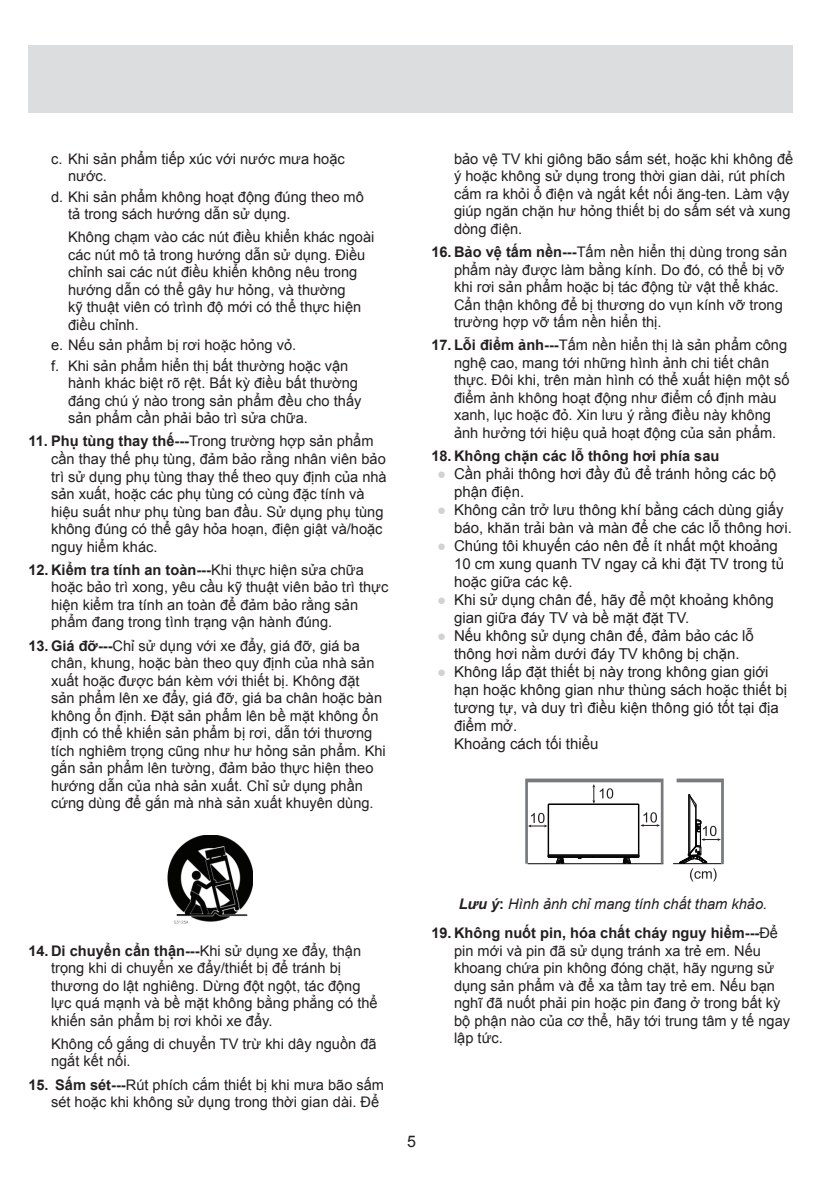
<style>
.page{position:relative;width:823px;height:1191px;background:#fff}
.page>*{position:absolute;margin:0;border:0;box-sizing:border-box;transform-origin:0 0}
.t1{font:16px "Arial";color:#231f20}
.t2{font:15px/18px "Arial";color:#231f20}
.t3{font:14.6px/17.6px "Arial";color:#231f20}
.t4{font:italic 14.6px "Arial";color:#231f20}
.t5{font:700 14.6px "Arial";color:#231f20}
.s1{font-weight:700}
.s2{font-weight:700;color:#d1d2d4}
.s3{font-weight:700;font-style:normal}
</style>
<div class="page">
<div style="left:28px;top:45px;width:764px;height:68px;background:#dcdddf"></div>
<img style="left:167px;top:835px;width:86px;height:88px">
<hr style="left:672px;top:863px;width:48px;height:1px;background:#231f20">
<svg style="left:525px;top:778px;width:138px;height:86px"></svg>
<svg style="left:676px;top:778px;width:47px;height:103px"></svg>
<p class="t3" style="left:68px;top:150px;width:278px;text-indent:-17px">c. Khi sản phẩm tiếp xúc với nước mưa hoặc nước.</p>
<p class="t3" style="left:68px;top:188px;width:297px;text-indent:-17px">d. Khi sản phẩm không hoạt động đúng theo mô tả trong sách hướng dẫn sử dụng.</p>
<p class="t3" style="left:68px;top:229px;width:307px">Không chạm vào các nút điều khiển khác ngoài các nút mô tả trong hướng dẫn sử dụng. Điều chỉnh sai các nút điều khiển không nêu trong hướng dẫn có thể gây hư hỏng, và thường<br>kỹ thuật viên có trình độ mới có thể thực hiện điều chỉnh.</p>
<p class="t3" style="left:51px;top:335px;width:298px;line-height:20.4px">e. Nếu sản phẩm bị rơi hoặc hỏng vỏ.<br>f. Khi sản phẩm hiển thị bất thường hoặc vận</p>
<p class="t3" style="left:68px;top:374px;width:294px">hành khác biệt rõ rệt. Bất kỳ điều bất thường đáng chú ý nào trong sản phẩm đều cho thấy sản phẩm cần phải bảo trì sửa chữa.</p>
<p class="t3" style="left:51px;top:433px;width:337px;text-indent:-23px"><span class="s1">11. Phụ tùng thay thế---</span>Trong trường hợp sản phẩm cần thay thế phụ tùng, đảm bảo rằng nhân viên bảo trì sử dụng phụ tùng thay thế theo quy định của nhà sản xuất, hoặc các phụ tùng có cùng đặc tính và hiệu suất như phụ tùng ban đầu. Sử dụng phụ tùng không đúng có thể gây hỏa hoạn, điện giật và/hoặc nguy hiểm khác.</p>
<p class="t3" style="left:51px;top:561px;width:338px;text-indent:-23px"><span class="s1">12. Kiểm tra tính an toàn---</span>Khi thực hiện sửa chữa hoặc bảo trì xong, yêu cầu kỹ thuật viên bảo trì thực hiện kiểm tra tính an toàn để đảm bảo rằng sản phẩm đang trong tình trạng vận hành đúng.</p>
<p class="t3" style="left:51px;top:637px;width:336px;text-indent:-23px"><span class="s1">13. Giá đỡ---</span>Chỉ sử dụng với xe đẩy, giá đỡ, giá ba chân, khung, hoặc bàn theo quy định của nhà sản xuất hoặc được bán kèm với thiết bị. Không đặt sản phẩm lên xe đẩy, giá đỡ, giá ba chân hoặc bàn không ổn định. Đặt sản phẩm lên bề mặt không ổn định có thể khiến sản phẩm bị rơi, dẫn tới thương tích nghiêm trọng cũng như hư hỏng sản phẩm. Khi gắn sản phẩm lên tường, đảm bảo thực hiện theo hướng dẫn của nhà sản xuất. Chỉ sử dụng phần cứng dùng để gắn mà nhà sản xuất khuyên dùng.</p>
<p class="t3" style="left:454px;top:150px;width:340px">bảo vệ TV khi giông bão sấm sét, hoặc khi không để ý hoặc không sử dụng trong thời gian dài, rút phích cắm ra khỏi ổ điện và ngắt kết nối ăng-ten. Làm vậy giúp ngăn chặn hư hỏng thiết bị do sấm sét và xung dòng điện.</p>
<p class="t3" style="left:454px;top:243px;width:334px;text-indent:-23px"><span class="s1">16. Bảo vệ tấm nền---</span>Tấm nền hiển thị dùng trong sản phẩm này được làm bằng kính. Do đó, có thể bị vỡ khi rơi sản phẩm hoặc bị tác động từ vật thể khác.<br>Cẩn thận không để bị thương do vụn kính vỡ trong trường hợp vỡ tấm nền hiển thị.</p>
<p class="t3" style="left:454px;top:336px;width:337px;text-indent:-23px"><span class="s1">17. Lỗi điểm ảnh---</span>Tấm nền hiển thị là sản phẩm công nghệ cao, mang tới những hình ảnh chi tiết chân thực. Đôi khi, trên màn hình có thể xuất hiện một số điểm ảnh không hoạt động như điểm cố định màu xanh, lục hoặc đỏ. Xin lưu ý rằng điều này không ảnh hưởng tới hiệu quả hoạt động của sản phẩm.</p>
<p class="t5" style="left:431px;top:446px;width:289px">18. Không chặn các lỗ thông hơi phía sau</p>
<p class="t2" style="left:454px;top:465px;width:323px;text-indent:-17px"><span class="s2">●</span> Cần phải thông hơi đầy đủ để tránh hỏng các bộ phận điện.</p>
<p class="t2" style="left:454px;top:501px;width:339px;text-indent:-17px"><span class="s2">●</span> Không cản trở lưu thông khí bằng cách dùng giấy báo, khăn trải bàn và màn để che các lỗ thông hơi.</p>
<p class="t2" style="left:454px;top:537px;width:331px;text-indent:-17px"><span class="s2">●</span> Chúng tôi khuyến cáo nên để ít nhất một khoảng<br>10 cm xung quanh TV ngay cả khi đặt TV trong tủ hoặc giữa các kệ.</p>
<p class="t2" style="left:454px;top:591px;width:321px;text-indent:-17px"><span class="s2">●</span> Khi sử dụng chân đế, hãy để một khoảng không gian giữa đáy TV và bề mặt đặt TV.</p>
<p class="t2" style="left:437px;top:627px;width:318px;text-align:center"><span class="s2">●</span> Nếu không sử dụng chân đế, đảm bảo các lỗ thông hơi nằm dưới đáy TV không bị chặn.</p>
<p class="t2" style="left:454px;top:663px;width:334px;text-indent:-17px"><span class="s2">●</span> Không lắp đặt thiết bị này trong không gian giới hạn hoặc không gian như thùng sách hoặc thiết bị tương tự, và duy trì điều kiện thông gió tốt tại địa điểm mở.<br>Khoảng cách tối thiểu</p>
<p class="t3" style="left:51px;top:942px;width:328px;text-indent:-23px"><span class="s1">14. Di chuyển cẩn thận---</span>Khi sử dụng xe đẩy, thận trọng khi di chuyển xe đẩy/thiết bị để tránh bị thương do lật nghiêng. Dừng đột ngột, tác động lực quá mạnh và bề mặt không bằng phẳng có thể khiến sản phẩm bị rơi khỏi xe đẩy.</p>
<p class="t3" style="left:51px;top:1035px;width:327px">Không cố gắng di chuyển TV trừ khi dây nguồn đã ngắt kết nối.</p>
<p class="t3" style="left:51px;top:1075px;width:334px;text-indent:-23px"><span class="s1">15. Sấm sét---</span>Rút phích cắm thiết bị khi mưa bão sấm sét hoặc khi không sử dụng trong thời gian dài. Để</p>
<p class="t4" style="left:458px;top:894px;width:310px"><span class="s1">Lưu ý</span><span class="s3">:</span> Hình ảnh chỉ mang tính chất tham khảo.</p>
<p class="t3" style="left:454px;top:924px;width:337px;text-indent:-23px"><span class="s1">19. Không nuốt pin, hóa chất cháy nguy hiểm---</span>Để pin mới và pin đã sử dụng tránh xa trẻ em. Nếu khoang chứa pin không đóng chặt, hãy ngưng sử dụng sản phẩm và để xa tầm tay trẻ em. Nếu bạn nghĩ đã nuốt phải pin hoặc pin đang ở trong bất kỳ bộ phận nào của cơ thể, hãy tới trung tâm y tế ngay lập tức.</p>
<p class="t1" style="left:407px;top:1131px;width:10px">5</p>
</div>
